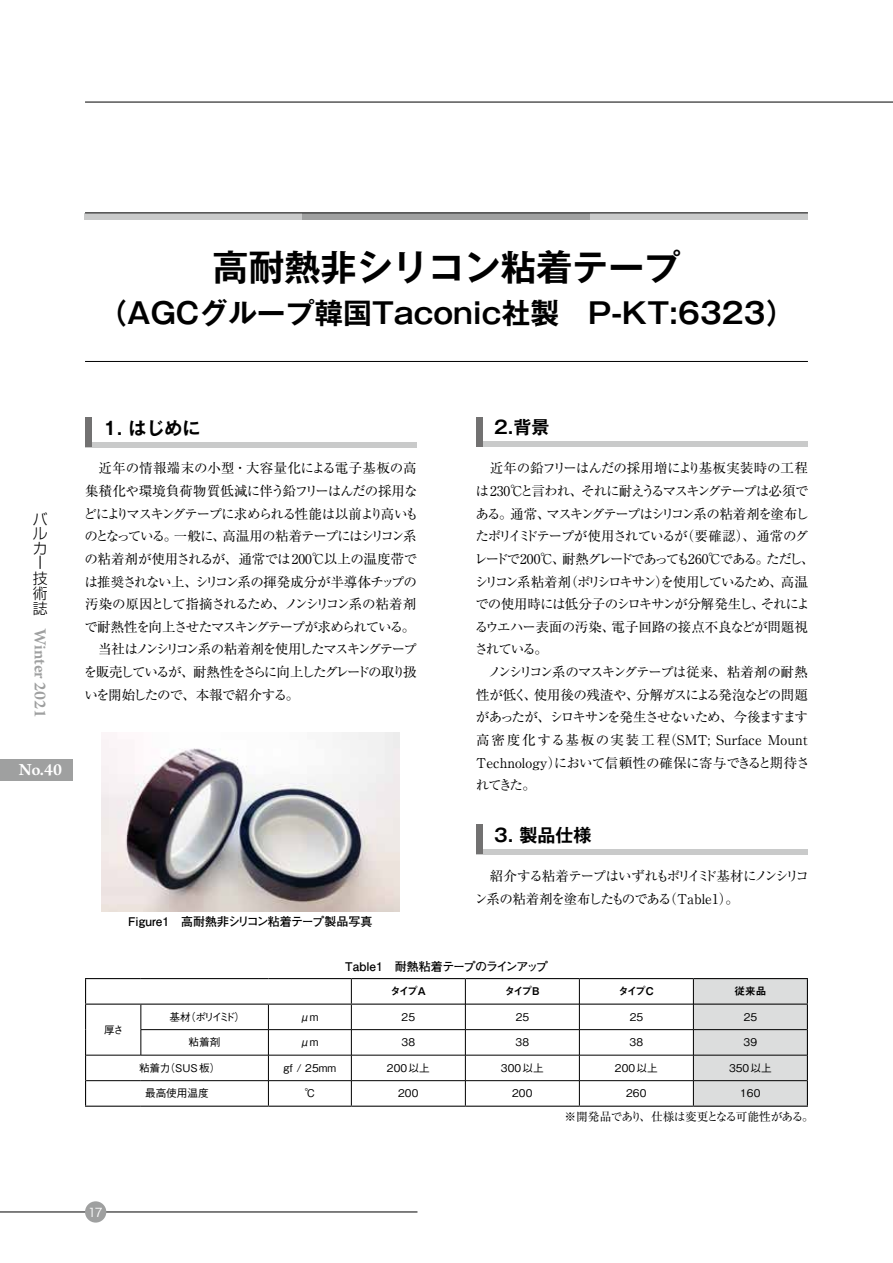
<style>
.page{position:relative;width:893px;height:1263px;background:#fff}
.page>*{position:absolute;margin:0;border:0;box-sizing:border-box;transform-origin:0 0}
.t1{font:700 36px "Gothic MB101 Pro De";color:#000}
.t2{font:700 28.8px "Gothic MB101 Pro De";color:#000}
.t3{font:700 18px "Gothic MB101 Pro De";color:#000}
.t4{font:600 18px "Arno Pro";color:#9fa0a0}
.t5{font:600 18px "Arno Pro";color:#fff}
.t6{font:300 14.85px/14.7px "Shin Go Pro";color:#000}
.t7{font:13.5px/22.6px "Ryumin Pro";letter-spacing:-.08em;color:#000}
.t8{font:13.5px/22.6px "Ryumin Pro";letter-spacing:-.035em;color:#000}
.t9{font:13.5px "Ryumin Pro";letter-spacing:-.11em;color:#000}
.t10{font:13.5px "Ryumin Pro";letter-spacing:-.13em;color:#000}
.t11{font:13.5px "Ryumin Pro";letter-spacing:-.015em;color:#000}
.t12{font:13.5px "Ryumin Pro";letter-spacing:-.04em;color:#000}
.t13{font:13.5px "Ryumin Pro";letter-spacing:-.1em;color:#000}
.t14{font:13.5px "Ryumin Pro";letter-spacing:-.125em;color:#000}
.t15{font:13.5px "Ryumin Pro";letter-spacing:-.025em;color:#000}
.t16{font:13.5px "Ryumin Pro";letter-spacing:.025em;color:#000}
.t17{font:700 12px "Futo Go B101 Pro";color:#000}
.t18{font:700 12px "Futo Go B101 Pro";letter-spacing:-.045em;color:#000}
.t19{font:12px "Hira Kaku Pro W3";color:#fff}
.t20{font:11.7px "Ryumin Pro";letter-spacing:-.045em;color:#000}
.t21{font:500 10.65px "Gothic BBB Pro";color:#000}
.t22{font:10.65px "Midashi Go Pro MB31";letter-spacing:-.175em;color:#000}
</style>
<div class="page">
<div style="left:476px;top:442px;width:332px;height:5px;background:#c9caca"></div>
<div style="left:476px;top:417px;width:7px;height:30px;background:#727171"></div>
<div style="left:476px;top:849px;width:332px;height:5px;background:#c9caca"></div>
<div style="left:476px;top:824px;width:7px;height:30px;background:#727171"></div>
<div style="left:85px;top:442px;width:332px;height:5px;background:#c9caca"></div>
<div style="left:85px;top:417px;width:6px;height:30px;background:#727171"></div>
<img style="left:102px;top:733px;width:297px;height:178px">
<hr style="left:268px;top:1106px;width:83px;height:1px;background:#000">
<hr style="left:351px;top:1106px;width:114px;height:1px;background:#000">
<hr style="left:465px;top:1106px;width:114px;height:1px;background:#000">
<hr style="left:579px;top:1106px;width:114px;height:1px;background:#000">
<hr style="left:693px;top:1106px;width:115px;height:1px;background:#000">
<hr style="left:85px;top:1106px;width:56px;height:1px;background:#000">
<hr style="left:141px;top:1106px;width:127px;height:1px;background:#000">
<svg style="left:85px;top:978px;width:723px;height:128px"></svg>
<div style="left:85px;top:213px;width:723px;height:6px;background:#c9caca"></div>
<div style="left:303px;top:213px;width:287px;height:6px;background:#9fa0a0"></div>
<hr style="left:85px;top:213px;width:723px;height:1px;background:#000">
<hr style="left:85px;top:361px;width:723px;height:1px;background:#000">
<div style="left:0;top:759px;width:72px;height:21px;background:#9fa0a0"></div>
<hr style="left:0;top:1212px;width:417px;height:1px;background:#000">
<div style="left:85px;top:1201px;width:21px;height:21px;background:#9fa0a0;border-radius:50%"></div>
<hr style="left:85px;top:102px;width:808px;height:1px;background:#000">
<h1 class="t1" style="left:212px;top:238px;width:470px">高耐熱非シリコン粘着テープ</h1>
<h2 class="t2" style="left:98px;top:289px;width:697px">（AGCグループ韓国Taconic社製　P-KT:6323）</h2>
<p class="t6" style="left:33px;top:510px;width:16px">バルカー技術誌</p>
<h3 class="t4" style="left:51px;top:629px;width:90px;rotate:90deg">Winter 2021</h3>
<h3 class="t5" style="left:19px;top:759px;width:45px">No.40</h3>
<h3 class="t3" style="left:85px;top:413px;width:117px">　1. はじめに</h3>
<p class="t16" style="left:99px;top:458px;width:320px">近年の情報端末の小型・大容量化による電子基板の高</p>
<p class="t15" style="left:85px;top:480px;width:334px">集積化や環境負荷物質低減に伴う鉛フリーはんだの採用な</p>
<p class="t9" style="left:83px;top:503px;width:337px">どによりマスキングテープに求められる性能は以前より高いも</p>
<p class="t9" style="left:85px;top:526px;width:334px">のとなっている。一般に、高温用の粘着テープにはシリコン系</p>
<p class="t11" style="left:85px;top:548px;width:334px">の粘着剤が使用されるが、通常では200℃以上の温度帯で</p>
<p class="t12" style="left:84px;top:571px;width:334px">は推奨されない上、シリコン系の揮発成分が半導体チップの</p>
<p class="t7" style="left:85px;top:592px;width:333px">汚染の原因として指摘されるため、ノンシリコン系の粘着剤</p>
<p class="t13" style="left:84px;top:616px;width:332px">で耐熱性を向上させたマスキングテープが求められている。</p>
<p class="t14" style="left:98px;top:639px;width:320px">当社はノンシリコン系の粘着剤を使用したマスキングテープ</p>
<p class="t10" style="left:84px;top:661px;width:334px">を販売しているが、耐熱性をさらに向上したグレードの取り扱</p>
<p class="t7" style="left:85px;top:682px;width:216px">いを開始したので、本報で紹介する。</p>
<h3 class="t3" style="left:476px;top:412px;width:75px">　2.背景</h3>
<p class="t7" style="left:474px;top:456px;width:342px;text-indent:15px">近年の鉛フリーはんだの採用増により基板実装時の工程は 230℃と言われ、それに耐えうるマスキングテープは必須である。通常、マスキングテープはシリコン系の粘着剤を塗布したポリイミドテープが使用されているが（要確認）、通常のグレードで200℃、耐熱グレードであっても260℃である。ただし、シリコン系粘着剤（ポリシロキサン）を使用しているため、高温での使用時には低分子のシロキサンが分解発生し、それによるウエハー表面の汚染、電子回路の接点不良などが問題視されている。</p>
<p class="t8" style="left:476px;top:660px;width:335px;text-indent:12px">ノンシリコン系のマスキングテープは従来、粘着剤の耐熱性が低く、使用後の残渣や、分解ガスによる発泡などの問題があったが、シロキサンを発生させないため、今後ますます高密度化する基板の実装工程（SMT; Surface Mount<br>Technology）において信頼性の確保に寄与できると期待されてきた。</p>
<h3 class="t3" style="left:476px;top:820px;width:117px">　3. 製品仕様</h3>
<p class="t7" style="left:474px;top:864px;width:336px;text-indent:15px">紹介する粘着テープはいずれもポリイミド基材にノンシリコン系の粘着剤を塗布したものである（Table1）。</p>
<p class="t17" style="left:128px;top:912px;width:246px">Figure1　高耐熱非シリコン粘着テープ製品写真</p>
<p class="t18" style="left:345px;top:957px;width:205px">Table1　耐熱粘着テープのラインアップ</p>
<p class="t22" style="left:390px;top:983px;width:38px">タイプＡ</p>
<p class="t22" style="left:504px;top:983px;width:38px">タイプＢ</p>
<p class="t22" style="left:618px;top:983px;width:38px">タイプＣ</p>
<p class="t22" style="left:734px;top:983px;width:33px">従来品</p>
<p class="t21" style="left:104px;top:1021px;width:21px">厚さ</p>
<p class="t21" style="left:170px;top:1008px;width:77px">基材（ポリイミド）</p>
<p class="t21" style="left:300px;top:1008px;width:20px">μm</p>
<p class="t21" style="left:402px;top:1008px;width:15px">25</p>
<p class="t21" style="left:516px;top:1008px;width:15px">25</p>
<p class="t21" style="left:630px;top:1008px;width:15px">25</p>
<p class="t21" style="left:744px;top:1008px;width:15px">25</p>
<p class="t21" style="left:189px;top:1034px;width:33px">粘着剤</p>
<p class="t21" style="left:299px;top:1034px;width:20px">μm</p>
<p class="t21" style="left:402px;top:1034px;width:15px">38</p>
<p class="t21" style="left:516px;top:1034px;width:15px">38</p>
<p class="t21" style="left:630px;top:1034px;width:15px">38</p>
<p class="t21" style="left:744px;top:1034px;width:15px">39</p>
<p class="t21" style="left:139px;top:1059px;width:83px">粘着力（SUS板）</p>
<p class="t21" style="left:284px;top:1059px;width:54px">gf / 25mm</p>
<p class="t21" style="left:387px;top:1059px;width:44px">200以上</p>
<p class="t21" style="left:501px;top:1059px;width:44px">300以上</p>
<p class="t21" style="left:615px;top:1059px;width:44px">200以上</p>
<p class="t21" style="left:729px;top:1059px;width:44px">350以上</p>
<p class="t21" style="left:145px;top:1085px;width:65px">最高使用温度</p>
<p class="t21" style="left:305px;top:1085px;width:12px">℃</p>
<p class="t21" style="left:398px;top:1085px;width:22px">200</p>
<p class="t21" style="left:512px;top:1085px;width:22px">200</p>
<p class="t21" style="left:626px;top:1085px;width:22px">260</p>
<p class="t21" style="left:740px;top:1085px;width:22px">160</p>
<p class="t20" style="left:565px;top:1108px;width:251px">※開発品であり、仕様は変更となる可能性がある。</p>
<p class="t19" style="left:88px;top:1201px;width:16px">17</p>
</div>
